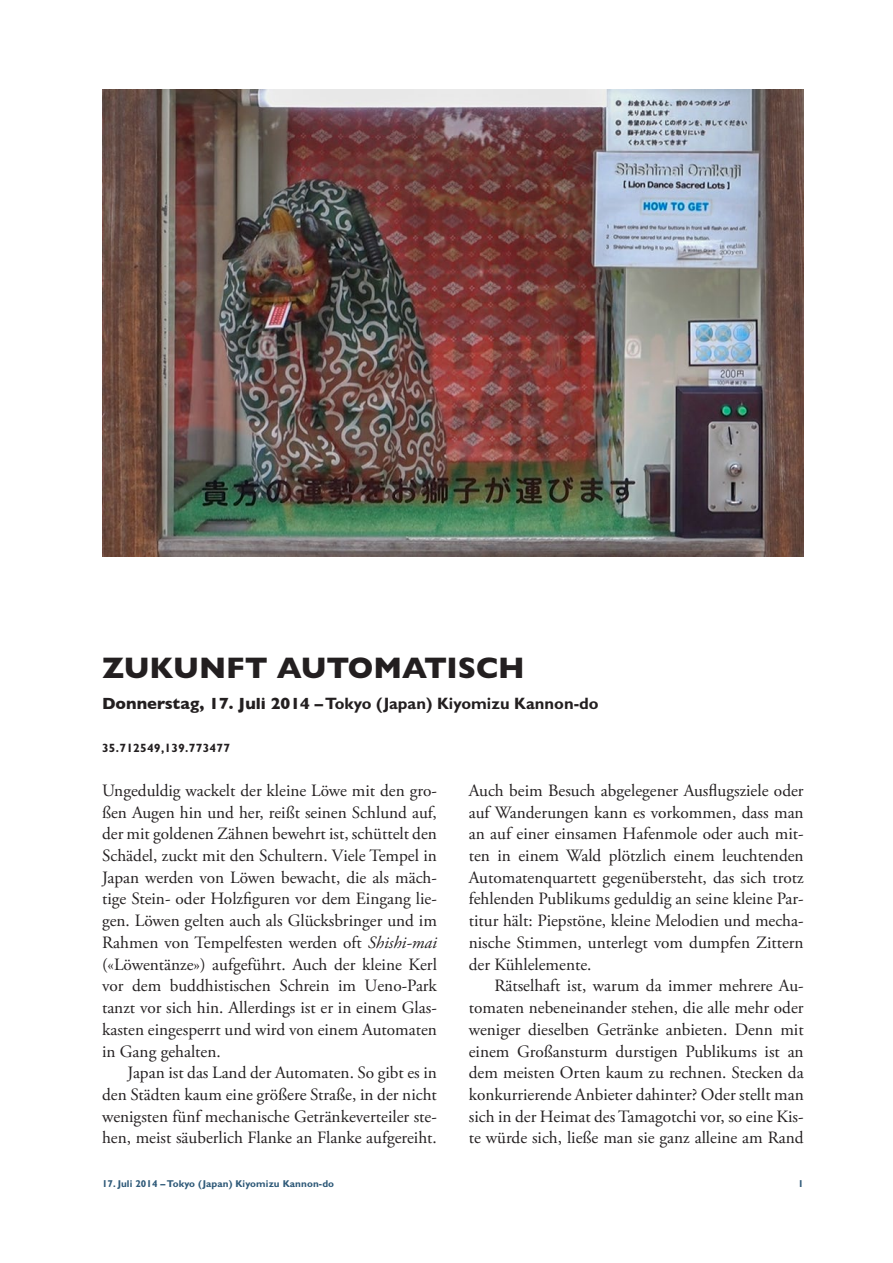
<style>
.page{position:relative;width:893px;height:1263px;background:#fff}
.page>*{position:absolute;margin:0;border:0;box-sizing:border-box;transform-origin:0 0}
.Titel_-_20_Heavy_GB{font:800 30px "Gill Sans MT Pro";letter-spacing:-.005em;color:#231f20}
.Lauftext_mit_Einzug{font:17.25px/21.8px "Adobe Garamond Pro";color:#231f20;text-align:justify}
.Lauftext_ohne_Einzug{font:17.25px/21.8px "Adobe Garamond Pro";color:#231f20;text-align:justify}
.Vorspann_-_11_Bold{font:700 16.5px "Gill Sans MT Pro";color:#231f20}
.Episoda_Geotag{font:700 12px "Gill Sans MT Pro";letter-spacing:.025em;color:#231f20}
.t1{font:700 9.9px "Gill Sans MT Pro";letter-spacing:.01em;color:#2e5978}
.s1{font-family:"Gill Sans"}
.s2{font-style:italic}
</style>
<div class="page">
<img style="left:102px;top:89px;width:702px;height:468px">
<p class="Titel_-_20_Heavy_GB" style="left:102px;top:650px;width:424px">ZUKUNFT AUTOMATISCH</p>
<p class="Vorspann_-_11_Bold" style="left:102px;top:693px;width:498px"><span class="s1">Donnerstag, 17. Juli 2014</span> – Tokyo (Japan) Kiyomizu Kannon-do</p>
<p class="Episoda_Geotag" style="left:102px;top:741px;width:130px">35.712549,139.773477</p>
<p class="Lauftext_mit_Einzug" style="left:469px;top:780px;width:336px">Auch beim Besuch abgelegener Ausflugsziele oder auf Wanderungen kann es vorkommen, dass man an auf einer einsamen Hafenmole oder auch mit&shy;ten in einem Wald plötzlich einem leuchtenden Automatenquartett gegenübersteht, das sich trotz fehlenden Publikums geduldig an seine kleine Par&shy;titur hält: Piepstöne, kleine Melodien und mecha&shy;nische Stimmen, unterlegt vom dumpfen Zittern der Kühlelemente.</p>
<p class="Lauftext_mit_Einzug" style="left:469px;top:975px;width:336px;text-indent:26px">Rätselhaft ist, warum da immer mehrere Au&shy;tomaten nebeneinander stehen, die alle mehr oder weniger dieselben Getränke anbieten. Denn mit einem Großansturm durstigen Publikums ist an dem meisten Orten kaum zu rechnen. Stecken da konkurrierende Anbieter dahinter? Oder stellt man sich in der Heimat des Tamagotchi vor, so eine Kis&shy;te würde sich, ließe man sie ganz alleine am Rand</p>
<p class="Lauftext_ohne_Einzug" style="left:102px;top:780px;width:336px">Ungeduldig wackelt der kleine Löwe mit den gro&shy;ßen Augen hin und her, reißt seinen Schlund auf, der mit goldenen Zähnen bewehrt ist, schüttelt den Schädel, zuckt mit den Schultern. Viele Tempel in Japan werden von Löwen bewacht, die als mäch&shy;tige Stein- oder Holzfiguren vor dem Eingang lie&shy;gen. Löwen gelten auch als Glücksbringer und im Rahmen von Tempelfesten werden oft <span class="s2">Shishi-mai </span>(«Löwentänze») aufgeführt. Auch der kleine Kerl vor dem buddhistischen Schrein im Ueno-Park tanzt vor sich hin. Allerdings ist er in einem Glas&shy;kasten eingesperrt und wird von einem Automaten in Gang gehalten.</p>
<p class="Lauftext_mit_Einzug" style="left:102px;top:1062px;width:336px;text-indent:26px">Japan ist das Land der Automaten. So gibt es in den Städten kaum eine größere Straße, in der nicht wenigsten fünf mechanische Getränkeverteiler ste&shy;hen, meist säuberlich Flanke an Flanke aufgereiht.</p>
<p class="t1" style="left:102px;top:1177px;width:234px">17. Juli 2014 – Tokyo (Japan) Kiyomizu Kannon-do</p>
<p class="t1" style="left:798px;top:1177px;width:7px">1</p>
</div>
